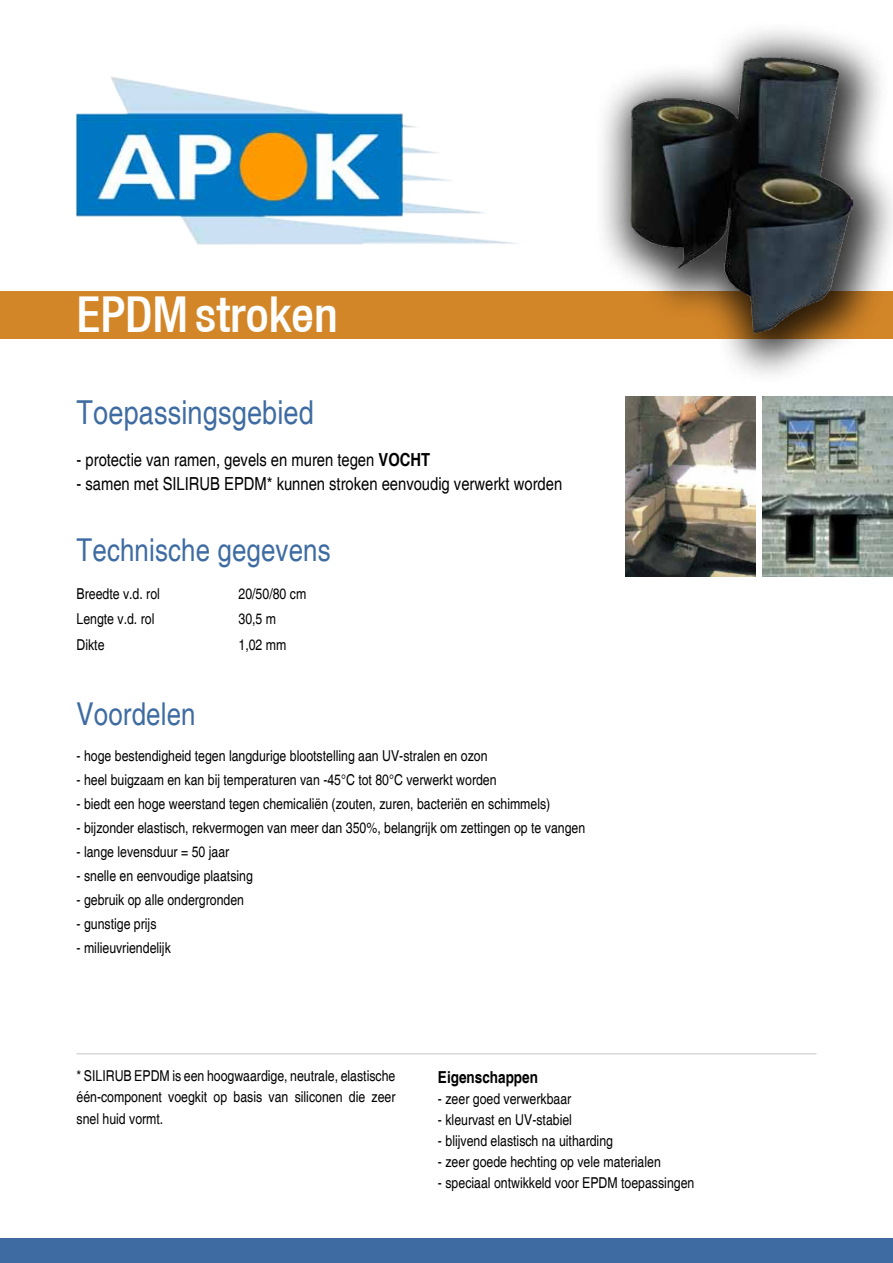
<style>
.page{position:relative;width:893px;height:1263px;background:#fff}
.page>*{position:absolute;margin:0;border:0;box-sizing:border-box;transform-origin:0 0}
.t1{font:500 condensed 49.5px "Helvetica 67";color:#fff}
.t2{font:condensed 33px "Helvetica";letter-spacing:.005em;color:#3e6ca2}
.t3{font:condensed 31.5px "Helvetica";letter-spacing:.005em;color:#3e6ca2}
.t4{font:condensed 18px "Helvetica";color:#000}
.t5{font:700 condensed 16.5px "Helvetica";color:#000}
.t6{font:condensed 15px/21px "Helvetica";color:#000;text-align:justify}
.s1{font-weight:700}
</style>
<div class="page">
<div style="left:0;top:291px;width:893px;height:48px;background:#d38628"></div>
<div style="left:590px;top:17px;width:303px;height:365px;background:#000;opacity:.8"></div>
<img style="left:629px;top:53px;width:223px;height:282px">
<img style="left:75px;top:77px;width:442px;height:168px">
<img style="left:763px;top:397px;width:130px;height:179px">
<img style="left:625px;top:397px;width:130px;height:179px">
<div style="left:0;top:1238px;width:893px;height:25px;background:#3e6ca2"></div>
<hr style="left:77px;top:1053px;width:739px;height:1px;background:#c0c0c0">
<h1 class="t1" style="left:77px;top:285px;width:263px">EPDM stroken</h1>
<h2 class="t2" style="left:77px;top:393px;width:239px">Toepassingsgebied</h2>
<p class="t4" style="left:77px;top:449px;width:355px">- protectie van ramen, gevels en muren tegen <span class="s1">VOCHT</span></p>
<p class="t4" style="left:77px;top:473px;width:487px">- samen met SILIRUB EPDM* kunnen stroken eenvoudig verwerkt worden</p>
<h3 class="t3" style="left:77px;top:531px;width:256px">Technische gegevens</h3>
<p class="t6" style="left:77px;top:583px;width:85px">Breedte v.d. rol</p>
<p class="t6" style="left:239px;top:583px;width:69px">20/50/80 cm</p>
<p class="t6" style="left:77px;top:608px;width:79px">Lengte v.d. rol</p>
<p class="t6" style="left:239px;top:608px;width:39px">30,5 m</p>
<p class="t6" style="left:77px;top:634px;width:30px">Dikte</p>
<p class="t6" style="left:239px;top:634px;width:49px">1,02 mm</p>
<h3 class="t3" style="left:77px;top:696px;width:121px">Voordelen</h3>
<p class="t6" style="left:77px;top:745px;width:412px">- hoge bestendigheid tegen langdurige blootstelling aan UV-stralen en ozon</p>
<p class="t6" style="left:77px;top:769px;width:422px">- heel buigzaam en kan bij temperaturen van -45°C tot 80°C verwerkt worden</p>
<p class="t6" style="left:77px;top:793px;width:475px">- biedt een hoge weerstand tegen chemicaliën (zouten, zuren, bacteriën en schimmels)</p>
<p class="t6" style="left:77px;top:817px;width:510px">- bijzonder elastisch, rekvermogen van meer dan 350%, belangrijk om zettingen op te vangen</p>
<p class="t6" style="left:77px;top:841px;width:154px">- lange levensduur = 50 jaar</p>
<p class="t6" style="left:77px;top:865px;width:178px">- snelle en eenvoudige plaatsing</p>
<p class="t6" style="left:77px;top:889px;width:169px">- gebruik op alle ondergronden</p>
<p class="t6" style="left:77px;top:913px;width:81px">- gunstige prijs</p>
<p class="t6" style="left:77px;top:937px;width:96px">- milieuvriendelijk</p>
<p class="t6" style="left:77px;top:1066px;width:320px">* SILIRUB EPDM is een hoogwaardige, neutrale, elastische één-component voegkit op basis van siliconen die zeer snel huid vormt.</p>
<p class="t5" style="left:438px;top:1067px;width:102px">Eigenschappen</p>
<p class="t6" style="left:438px;top:1088px;width:135px">- zeer goed verwerkbaar</p>
<p class="t6" style="left:438px;top:1109px;width:135px">- kleurvast en UV-stabiel</p>
<p class="t6" style="left:438px;top:1130px;width:177px">- blijvend elastisch na uitharding</p>
<p class="t6" style="left:438px;top:1151px;width:224px">- zeer goede hechting op vele materialen</p>
<p class="t6" style="left:438px;top:1172px;width:258px">- speciaal ontwikkeld voor EPDM toepassingen</p>
</div>
